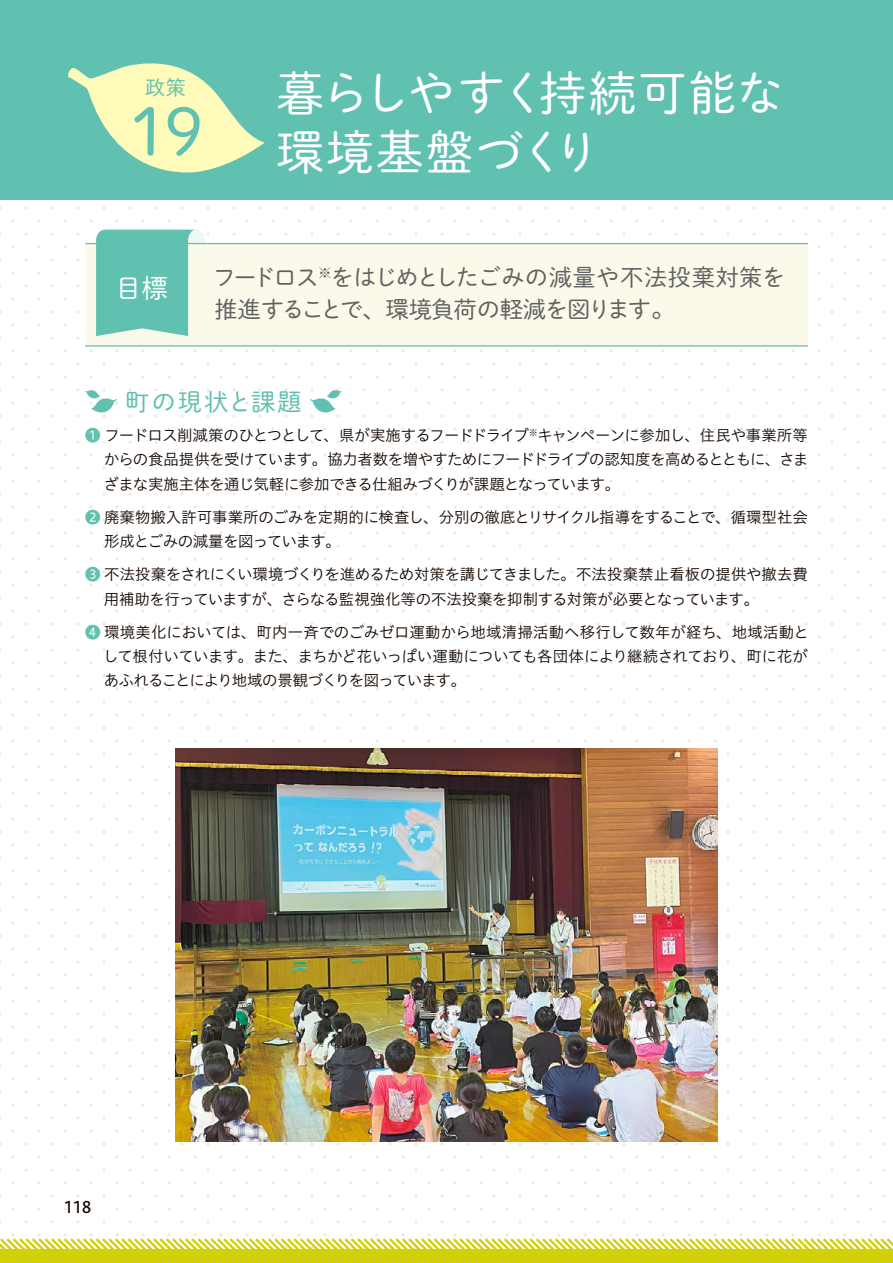
<style>
.page{position:relative;width:893px;height:1263px;background:#fff}
.page>*{position:absolute;margin:0;border:0;box-sizing:border-box;transform-origin:0 0}
.t1{font:66.9px "Shuei M Go Std L";color:#61c1b0}
.t2{font:47.85px/58.5px "Shuei M Go Std L";letter-spacing:.025em;color:#fff}
.t3{font:26.55px "Shuei M Go Std L";color:#fff}
.t4{font:24.45px "Shuei M Go Std L";letter-spacing:.075em;color:#61c1b0}
.t5{font:23.4px/32px "Shuei M Go Std L";letter-spacing:-.045em;color:#616161}
.t6{font:15.9px "Hiragino UD Sans Std N W5";color:#140700}
.t7{font:15.45px/24.5px "Hiragino UD Sans Std N W3";letter-spacing:-.03em;color:#140700;text-align:justify}
.s1{color:#61c1b0}
</style>
<div class="page">
<div style="left:0;top:1249px;width:893px;height:14px;background:#d1d009"></div>
<svg style="left:0;top:1236px;width:893px;height:13px"></svg>
<div style="left:0;top:0;width:893px;height:199px;background:#61c1b0"></div>
<div style="left:85px;top:244px;width:723px;height:103px;background:#faf9ea"></div>
<hr style="left:85px;top:345px;width:723px;height:2px;background:#61c1b0">
<svg style="left:85px;top:389px;width:32px;height:24px"></svg>
<svg style="left:310px;top:389px;width:32px;height:24px"></svg>
<img style="left:175px;top:749px;width:543px;height:393px">
<hr style="left:85px;top:243px;width:723px;height:1px;background:#61c1b0">
<svg style="left:96px;top:230px;width:109px;height:106px"></svg>
<svg style="left:68px;top:63px;width:197px;height:110px"></svg>
<h1 class="t1" style="left:129px;top:83px;width:77px">19</h1>
<h2 class="t2" style="left:276px;top:62px;width:509px">暮らしやすく持続可能な環境基盤づくり</h2>
<h3 class="t3" style="left:115px;top:269px;width:55px">目標</h3>
<h3 class="t5" style="left:212px;top:260px;width:574px">フードロス<sup>※</sup>をはじめとしたごみの減量や不法投棄対策を推進することで、環境負荷の軽減を図ります。</h3>
<h3 class="t4" style="left:125px;top:384px;width:178px">町の現状と課題</h3>
<p class="t7" style="left:104px;top:422px;width:706px;text-indent:-19px"><span class="s1">❶</span> フードロス削減策のひとつとして、県が実施するフードドライブ<sup>※</sup>キャンペーンに参加し、住民や事業所等からの食品提供を受けています。協力者数を増やすためにフードドライブの認知度を高めるとともに、さまざまな実施主体を通じ気軽に参加できる仕組みづくりが課題となっています。</p>
<p class="t7" style="left:104px;top:504px;width:705px;text-indent:-19px"><span class="s1">❷</span> 廃棄物搬入許可事業所のごみを定期的に検査し、分別の徹底とリサイクル指導をすることで、循環型社会形成とごみの減量を図っています。</p>
<p class="t7" style="left:104px;top:561px;width:705px;text-indent:-19px"><span class="s1">❸</span> 不法投棄をされにくい環境づくりを進めるため対策を講じてきました。不法投棄禁止看板の提供や撤去費用補助を行っていますが、さらなる監視強化等の不法投棄を抑制する対策が必要となっています。</p>
<p class="t7" style="left:103px;top:619px;width:707px;text-indent:-18px"><span class="s1">❹</span> 環境美化においては、町内一斉でのごみゼロ運動から地域清掃活動へ移行して数年が経ち、地域活動として根付いています。また、まちかど花いっぱい運動についても各団体により継続されており、町に花があふれることにより地域の景観づくりを図っています。</p>
<p class="t6" style="left:64px;top:1195px;width:29px">118</p>
</div>
